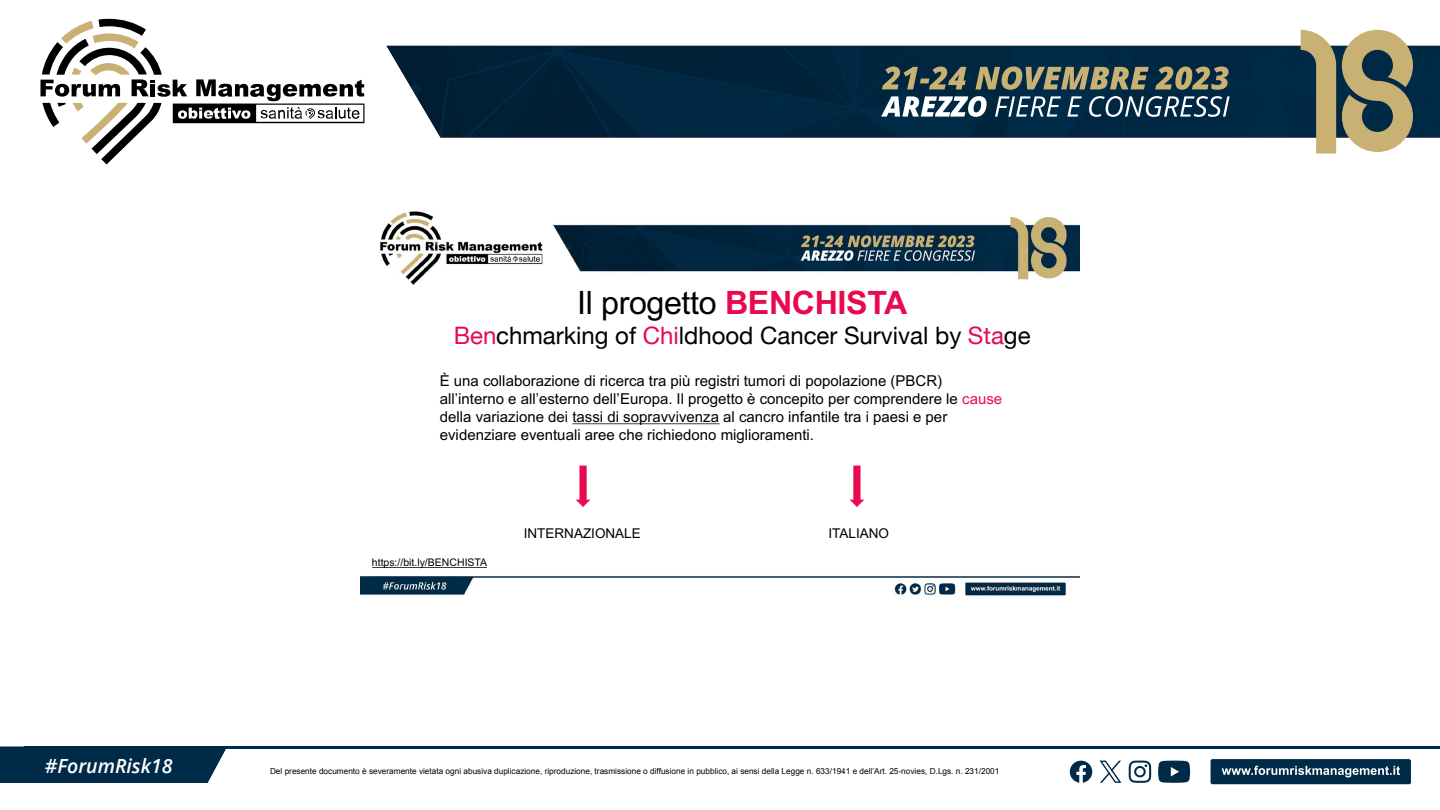
<style>
.page{position:relative;width:1440px;height:810px;background:#fff}
.page>*{position:absolute;margin:0;border:0;box-sizing:border-box;transform-origin:0 0}
.t1{font:32.25px "Arial";letter-spacing:-.01em;color:#000}
.t2{font:24px "Helvetica Neue";color:#000}
.t3{font:italic 600 19.5px "Open Sans";color:#fff}
.t4{font:15px/18px "Arial";color:#000}
.t5{font:13.5px "Arial";color:#000}
.t6{font:10.5px "Arial";color:#000}
.t7{font:8.25px "Arial";color:#000}
.s1{font-weight:700;color:#e9094e}
.s2{color:#e9094e}
</style>
<div class="page">
<div style="left:0;top:746px;width:226px;height:37px;background:#002b48"></div>
<div style="left:1210px;top:759px;width:201px;height:26px;background:#002b48;border-radius:3px"></div>
<div style="left:1210px;top:758px;width:202px;height:27px;border:1px solid #fff;border-radius:3px"></div>
<svg style="left:1222px;top:766px;width:178px;height:11px"></svg>
<hr style="left:24px;top:746px;width:1416px;height:3px;background:#002b48">
<img style="left:386px;top:46px;width:1054px;height:92px">
<svg style="left:1342px;top:30px;width:71px;height:122px;background:#9a9575"></svg>
<svg style="left:1301px;top:30px;width:35px;height:124px;background:#929074"></svg>
<svg style="left:40px;top:19px;width:324px;height:145px"></svg>
<svg style="left:881px;top:96px;width:349px;height:21px"></svg>
<svg style="left:882px;top:66px;width:347px;height:24px;background:#656c5b"></svg>
<svg style="left:1129px;top:761px;width:22px;height:22px"></svg>
<svg style="left:1158px;top:761px;width:32px;height:22px"></svg>
<svg style="left:1070px;top:761px;width:22px;height:22px"></svg>
<svg style="left:1100px;top:761px;width:21px;height:22px"></svg>
<img style="left:360px;top:211px;width:720px;height:385px">
<svg style="left:573px;top:423px;width:147px;height:1px"></svg>
<svg style="left:575px;top:465px;width:16px;height:43px"></svg>
<svg style="left:849px;top:465px;width:16px;height:43px"></svg>
<svg style="left:372px;top:567px;width:115px;height:1px"></svg>
<h1 class="t1" style="left:577px;top:280px;width:332px">Il progetto <span class="s1">BENCHISTA</span></h1>
<h2 class="t2" style="left:454px;top:318px;width:578px"><span class="s2">Ben</span>chmarking of <span class="s2">Chi</span>ldhood Cancer Survival by <span class="s2">Sta</span>ge</h2>
<p class="t4" style="left:440px;top:372px;width:564px">È una collaborazione di ricerca tra più registri tumori di popolazione (PBCR) all’interno e all’esterno dell’Europa. Il progetto è concepito per comprendere le <span class="s2">cause </span>della variazione dei tassi di sopravvivenza al cancro infantile tra i paesi e per evidenziare eventuali aree che richiedono miglioramenti.</p>
<p class="t6" style="left:372px;top:556px;width:117px">https://bit.ly/BENCHISTA</p>
<p class="t5" style="left:524px;top:524px;width:119px">INTERNAZIONALE</p>
<p class="t5" style="left:828px;top:524px;width:62px">ITALIANO</p>
<h3 class="t3" style="left:45px;top:752px;width:129px">#ForumRisk18</h3>
<p class="t7" style="left:270px;top:766px;width:731px">Del presente documento è severamente vietata ogni abusiva duplicazione, riproduzione, trasmissione o diffusione in pubblico, ai sensi della Legge n. 633/1941 e dell’Art. 25-novies, D.Lgs. n. 231/2001</p>
</div>
